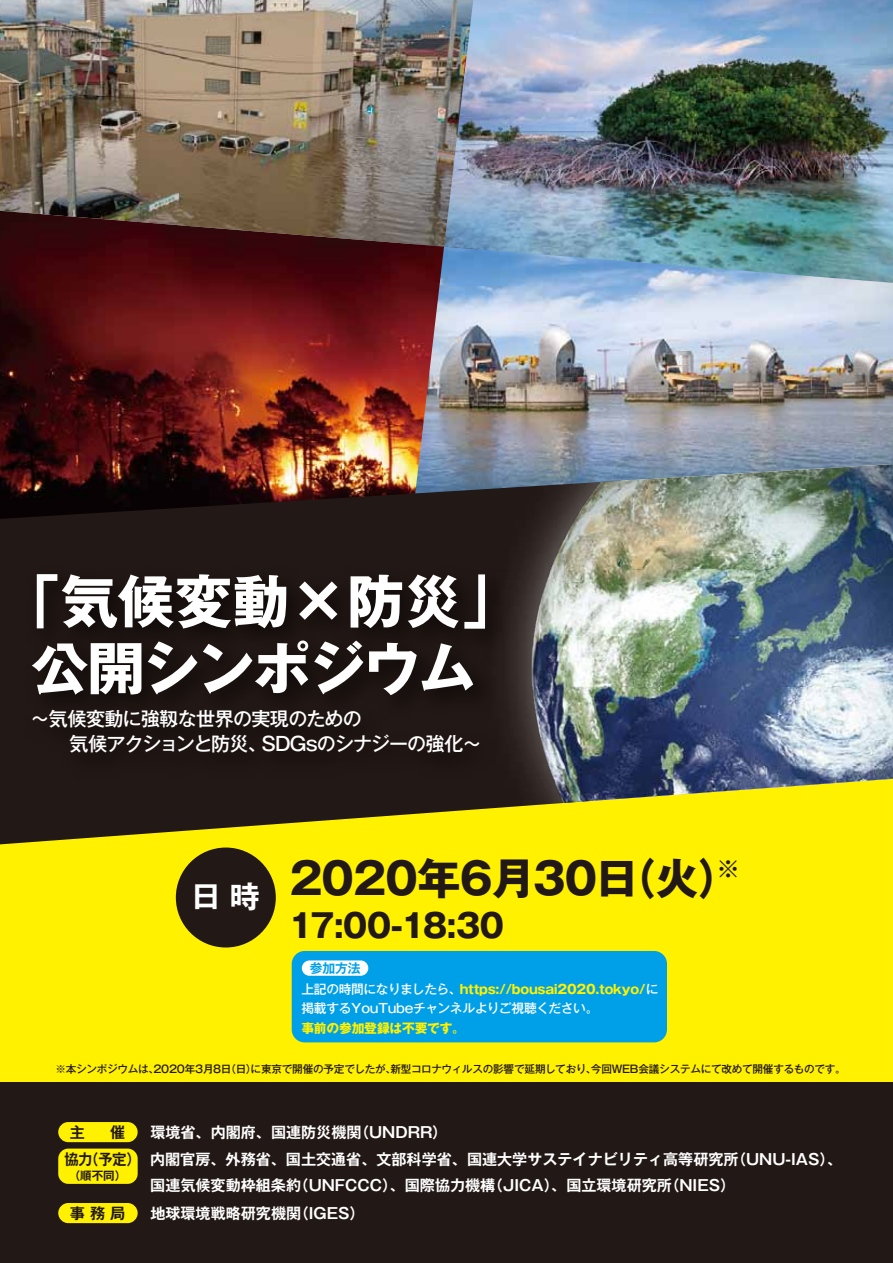
<style>
.page{position:relative;width:893px;height:1263px;background:#fff}
.page>*{position:absolute;margin:0;border:0;box-sizing:border-box;transform-origin:0 0}
.t1{font:700 57.45px/67.1px "Gothic MB101 Pro";letter-spacing:-.02em;color:#fff;text-align:center}
.t2{font:700 43.5px "Gothic MB101 Pro";letter-spacing:-.025em;color:#221815}
.t3{font:700 32.7px "Gothic MB101 Pro";letter-spacing:-.055em;color:#221815}
.t4{font:700 30.45px "Gothic MB101 Pro De";color:#fff}
.t5{font:500 19.2px/24.9px "Gothic MB101 Pro";letter-spacing:-.045em;color:#fff}
.t6{font:700 15.15px/27.2px "Gothic MB101 Pro De";color:#fff}
.t7{font:500 12.75px/19.2px "Gothic MB101 Pro";letter-spacing:-.025em;color:#fff}
.t8{font:700 12.75px "Gothic MB101 Pro";letter-spacing:-.015em;color:#fff100}
.t9{font:700 12.75px "Gothic MB101 Pro De";color:#00a0e9}
.t10{font:700 11.55px "Gothic MB101 Pro De";color:#221815}
.t11{font:500 10.65px "Gothic MB101 Pro";letter-spacing:-.025em;color:#221815}
.s1{font-weight:700;color:#fff100}
.s2{color:#221815}
</style>
<div class="page">
<img style="left:0;top:0;width:893px;height:1263px">
<h1 class="t1" style="left:3px;top:561px;width:518px">「気候変動×防災」公開シンポジウム</h1>
<p class="t5" style="left:30px;top:704px;width:453px">～気候変動に強靱な世界の実現のための<br>　　気候アクションと防災、SDGsのシナジーの強化～</p>
<h3 class="t4" style="left:191px;top:871px;width:71px">日 時</h3>
<h2 class="t2" style="left:289px;top:842px;width:453px">2020年6月30日（火）<sup>※</sup></h2>
<h3 class="t3" style="left:288px;top:898px;width:217px">17:00-18:30</h3>
<p class="t9" style="left:310px;top:958px;width:52px">参加方法</p>
<p class="t7" style="left:301px;top:978px;width:359px">上記の時間になりましたら、<span class="s1">https://bousai2020.tokyo/</span>に掲載するYouTubeチャンネルよりご視聴ください。</p>
<p class="t8" style="left:301px;top:1017px;width:165px">事前の参加登録は不要です。</p>
<p class="t11" style="left:55px;top:1060px;width:792px">※本シンポジウムは、2020年3月8日（日）に東京で開催の予定でしたが、新型コロナウィルスの影響で延期しており、今回WEB会議システムにて改めて開催するものです。</p>
<p class="t6" style="left:64px;top:1116px;width:779px;text-indent:5px"><span class="s2">主　 催</span>　 環境省、内閣府、国連防災機関（UNDRR）<br><span class="s2">協力（予定）</span> 内閣官房、外務省、国土交通省、文部科学省、国連大学サステイナビリティ高等研究所（UNU-IAS）、</p>
<p class="t10" style="left:69px;top:1166px;width:59px">（順不同）</p>
<p class="t6" style="left:70px;top:1169px;width:667px;line-height:28.3px;text-indent:51px">　 国連気候変動枠組条約（UNFCCC）、国際協力機構（JICA）、国立環境研究所（NIES）<span class="s2">事 務 局</span>　 地球環境戦略研究機関（IGES）</p>
</div>
